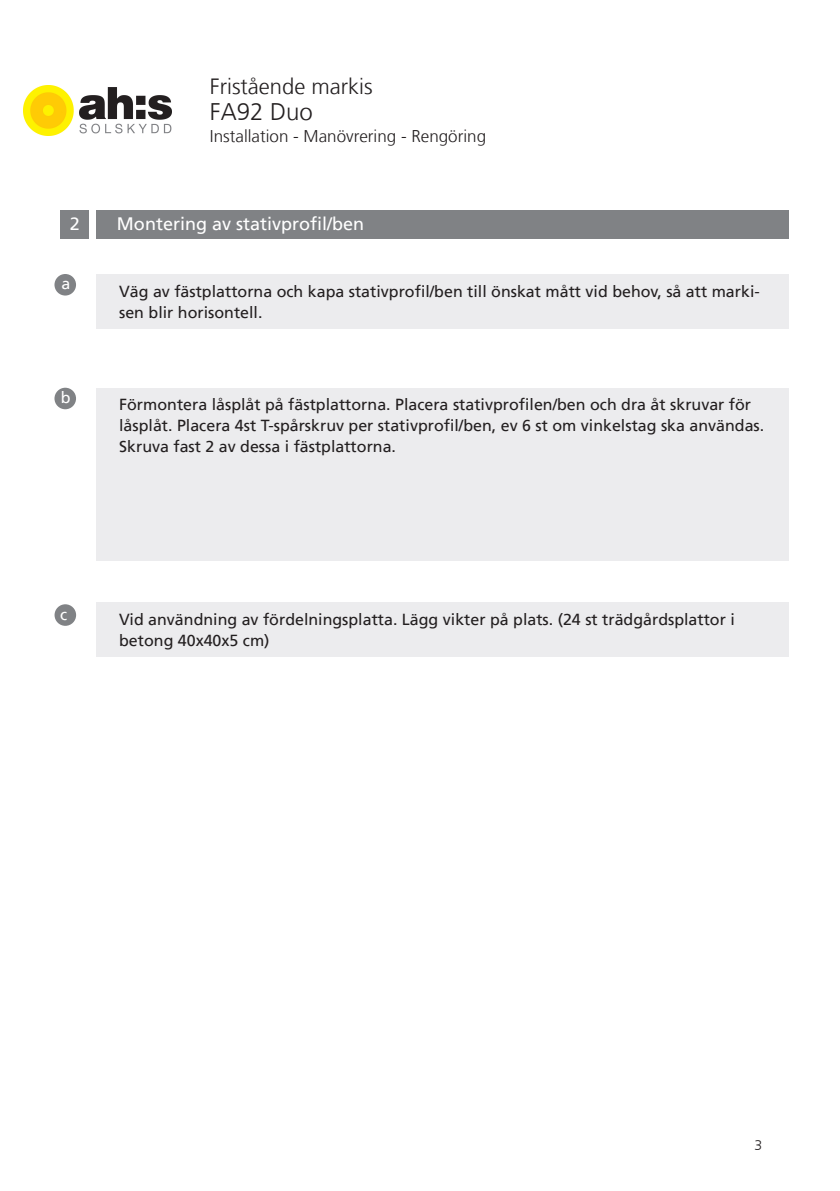
<style>
.page{position:relative;width:840px;height:1191px;background:#fff}
.page>*{position:absolute;margin:0;border:0;box-sizing:border-box;transform-origin:0 0}
.t1{font:300 24px "Frutiger LT";color:#231f20}
.t2{font:300 22px "Frutiger LT";color:#231f20}
.t3{font:18px "Frutiger LT";color:#fff}
.t4{font:300 17px "Frutiger LT";color:#231f20}
.t5{font:16px/21px "Frutiger LT";color:#231f20}
.t6{font:16px "Frutiger LT";color:#fff}
.t7{font:300 14px "Frutiger LT";color:#231f20}
</style>
<div class="page">
<div style="left:60px;top:210px;width:29px;height:28px;background:#808285"></div>
<div style="left:96px;top:210px;width:692px;height:28px;background:#808285"></div>
<div style="left:96px;top:274px;width:692px;height:55px;background:#ececee"></div>
<div style="left:96px;top:388px;width:692px;height:172px;background:#ececee"></div>
<div style="left:54px;top:388px;width:22px;height:21px;background:#808285;border-radius:50%"></div>
<div style="left:54px;top:604px;width:22px;height:22px;background:#808285;border-radius:50%"></div>
<div style="left:96px;top:602px;width:692px;height:55px;background:#ececee"></div>
<div style="left:54px;top:274px;width:22px;height:21px;background:#808285;border-radius:50%"></div>
<img style="left:24px;top:86px;width:147px;height:49px">
<h2 class="t2" style="left:210px;top:74px;width:164px">Fristående markis</h2>
<h1 class="t1" style="left:210px;top:98px;width:104px">FA92 Duo</h1>
<p class="t4" style="left:210px;top:126px;width:277px">Installation - Manövrering - Rengöring</p>
<p class="t3" style="left:70px;top:213px;width:12px">2</p>
<p class="t3" style="left:117px;top:213px;width:249px">Montering av stativprofil/ben</p>
<p class="t6" style="left:62px;top:274px;width:10px">a</p>
<p class="t6" style="left:61px;top:388px;width:11px">b</p>
<p class="t5" style="left:119px;top:281px;width:641px">Väg av fästplattorna och kapa stativprofil/ben till önskat mått vid behov, så att marki&shy;sen blir horisontell.</p>
<p class="t5" style="left:119px;top:394px;width:646px">Förmontera låsplåt på fästplattorna. Placera stativprofilen/ben och dra åt skruvar för låsplåt. Placera 4st T-spårskruv per stativprofil/ben, ev 6 st om vinkelstag ska användas.<br>Skruva fast 2 av dessa i fästplattorna.</p>
<p class="t6" style="left:60px;top:605px;width:9px">c</p>
<p class="t5" style="left:119px;top:609px;width:617px">Vid användning av fördelningsplatta. Lägg vikter på plats. (24 st trädgårdsplattor i betong 40x40x5 cm)</p>
<p class="t7" style="left:754px;top:1137px;width:9px">3</p>
</div>
